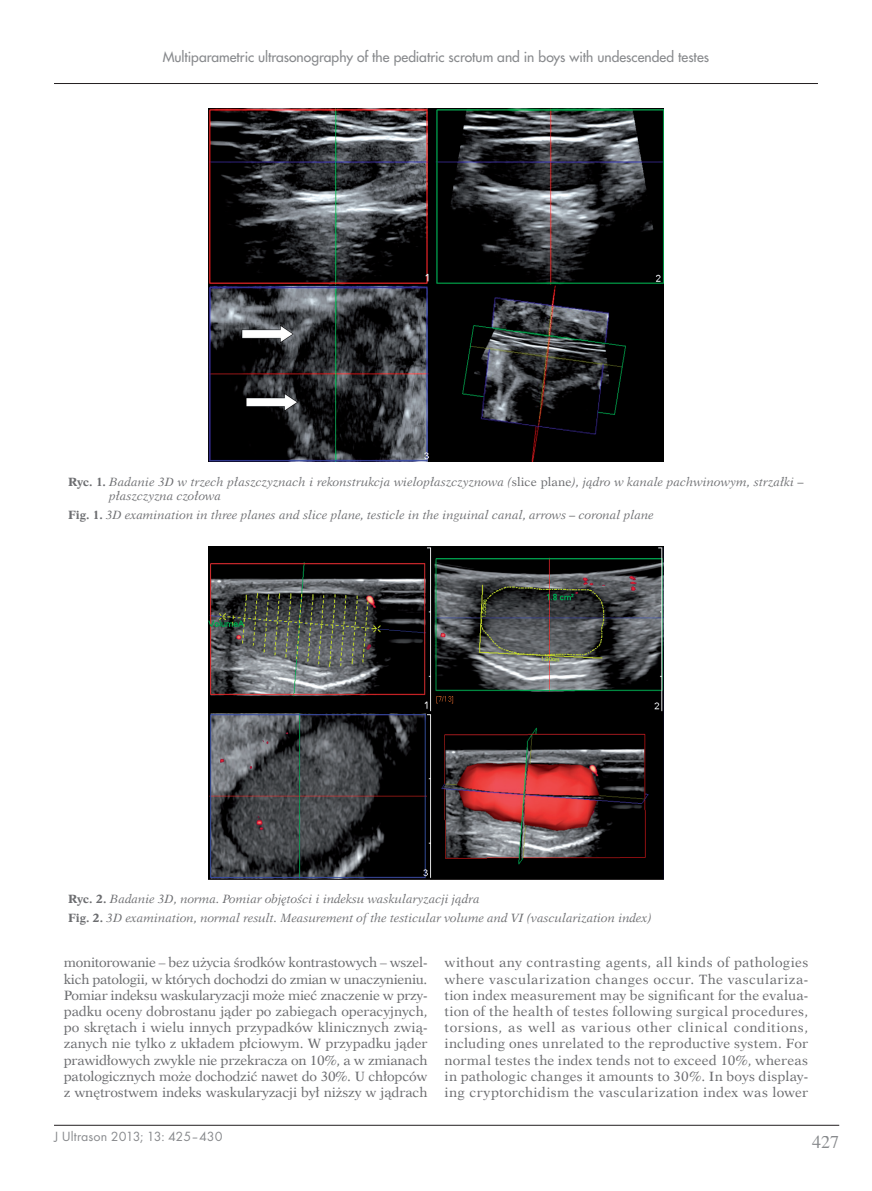
<style>
.page{position:relative;width:872px;height:1191px;background:#fff}
.page>*{position:absolute;margin:0;border:0;box-sizing:border-box;transform-origin:0 0}
.t1{font:18px "Times";color:#888a8d}
.t2{font:13.8px "Futura Regular PL";color:#888a8d}
.t3{font:13.8px "Pfutura";color:#888a8d}
.t4{font:13.5px/16.2px "Dutch 823 EU";letter-spacing:-.005em;color:#6c6d70;text-align:justify}
.t5{font:italic 12px/14.4px "Dutch 823 EU";color:#6c6d70}
.s1{font-weight:700;font-style:normal}
.s2{font-style:normal}
</style>
<div class="page">
<hr style="left:54px;top:1125px;width:785px;height:1px;background:#231f20">
<hr style="left:54px;top:83px;width:764px;height:1px;background:#231f20">
<img style="left:208px;top:108px;width:455px;height:353px">
<img style="left:208px;top:546px;width:455px;height:333px">
<p class="t2" style="left:163px;top:50px;width:548px">Multiparametric ultrasonography of the pediatric scrotum and in boys with undescended testes</p>
<p class="t5" style="left:109px;top:474px;width:696px;text-indent:-41px"><span class="s1">Ryc. 1.</span> Badanie 3D w trzech płaszczyznach i rekonstrukcja wielopłaszczyznowa (<span class="s2">slice plane</span>), jądro w kanale pachwinowym, strzałki – płaszczyzna czołowa</p>
<p class="t5" style="left:68px;top:507px;width:587px"><span class="s1">Fig. 1.</span> 3D examination in three planes and slice plane, testicle in the inguinal canal, arrows – coronal plane</p>
<p class="t5" style="left:68px;top:889px;width:585px;line-height:18.6px"><span class="s1">Ryc. 2.</span> Badanie 3D, norma. Pomiar objętości i indeksu waskularyzacji jądra<br><span class="s1">Fig. 2.</span> 3D examination, normal result. Measurement of the testicular volume and VI (vascularization index)</p>
<p class="t4" style="left:64px;top:954px;width:365px">monitorowanie – bez użycia środków kontrastowych – wszel&shy;kich patologii, w których dochodzi do zmian w unaczynieniu.<br>Pomiar indeksu waskularyzacji może mieć znaczenie w przy&shy;padku oceny dobrostanu jąder po zabiegach operacyjnych, po skrętach i wielu innych przypadków klinicznych zwią&shy;zanych nie tylko z układem płciowym. W przypadku jąder prawidłowych zwykle nie przekracza on 10%, a w zmianach patologicznych może dochodzić nawet do 30%. U chłopców z wnętrostwem indeks waskularyzacji był niższy w jądrach</p>
<p class="t4" style="left:444px;top:954px;width:365px">without any contrasting agents, all kinds of pathologies where vascularization changes occur. The vasculariza&shy;tion index measurement may be significant for the evalua&shy;tion of the health of testes following surgical procedures, torsions, as well as various other clinical conditions, including ones unrelated to the reproductive system. For normal testes the index tends not to exceed 10%, whereas in pathologic changes it amounts to 30%. In boys display&shy;ing cryptorchidism the vascularization index was lower</p>
<p class="t3" style="left:54px;top:1130px;width:170px">J Ultrason 2013; 13: 425–430</p>
<h1 class="t1" style="left:812px;top:1134px;width:28px">427</h1>
</div>
